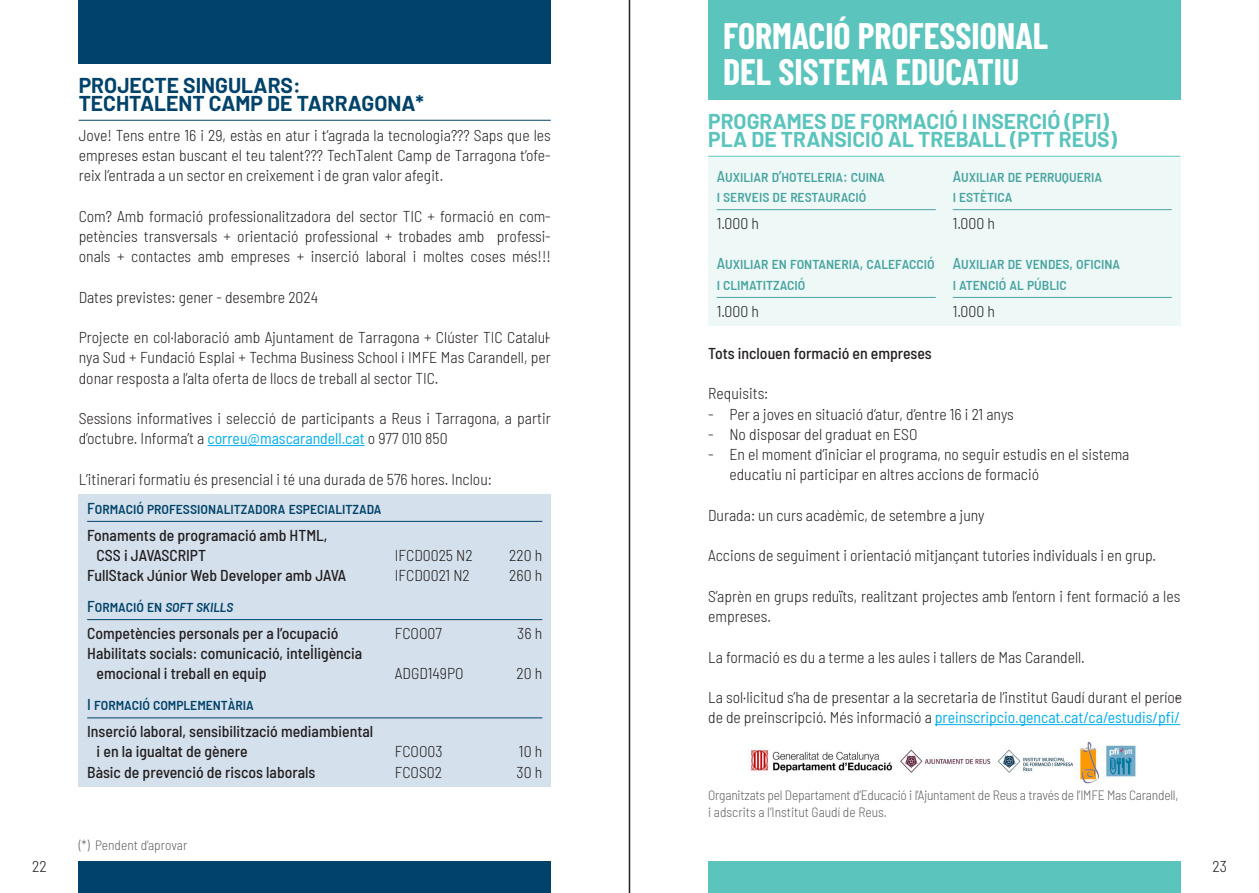
<style>
.page{position:relative;width:1259px;height:893px;background:#fff}
.page>*{position:absolute;margin:0;border:0;box-sizing:border-box;transform-origin:0 0}
.Titol_capsa{font:700 36px/36px "Barlow Condensed";color:#fff}
.titol_cursos{font:700 21px/18px "Barlow";color:#5ac4bd}
.titol_cursos-2{font:700 21px/18px "Barlow";color:#00426a}
.text_corrent{font:300 semi-condensed 15.75px/20.2px "Barlow";color:#231f20}
.text_corrent-2{font:500 semi-condensed 15.75px/20.2px "Barlow";color:#231f20}
.FP_-_Títols{font:500 semi-condensed 15.75px/20.2px "Barlow";color:#48a4a0}
.FP_-_Títols-2{font:500 semi-condensed 15.75px "Barlow";color:#00426a}
.text_peu{font:300 semi-condensed 13.5px/16.2px "Barlow";letter-spacing:-.015em;color:#636366}
.s1{font-weight:400;color:#00aeef}
.s2{font-style:italic}
</style>
<div class="page">
<div style="left:79px;top:0;width:472px;height:64px;background:#00426a"></div>
<hr style="left:629px;top:0;width:1px;height:893px;background:#231f20">
<div style="left:79px;top:861px;width:472px;height:32px;background:#00426a"></div>
<div style="left:708px;top:861px;width:472px;height:32px;background:#5ac4bd"></div>
<hr style="left:79px;top:120px;width:472px;height:1px;background:#00426a">
<hr style="left:207px;top:445px;width:158px;height:1px;background:#00aeef">
<hr style="left:708px;top:156px;width:472px;height:1px;background:#5ac4bd">
<hr style="left:935px;top:724px;width:245px;height:1px;background:#00aeef">
<div style="left:708px;top:0;width:472px;height:100px;background:#5ac4bd"></div>
<div style="left:708px;top:157px;width:472px;height:169px;background:#eef8f7"></div>
<hr style="left:716px;top:209px;width:219px;height:1px;background:#48a4a0">
<hr style="left:716px;top:297px;width:219px;height:1px;background:#48a4a0">
<hr style="left:952px;top:209px;width:219px;height:1px;background:#48a4a0">
<hr style="left:952px;top:297px;width:219px;height:1px;background:#48a4a0">
<img style="left:750px;top:742px;width:386px;height:43px">
<div style="left:79px;top:494px;width:472px;height:292px;background:#d4e0eb"></div>
<hr style="left:87px;top:521px;width:455px;height:1px;background:#00426a">
<hr style="left:87px;top:619px;width:455px;height:1px;background:#00426a">
<hr style="left:87px;top:717px;width:455px;height:1px;background:#00426a">
<p class="titol_cursos-2" style="left:79px;top:75px;width:347px">PROJECTE SINGULARS:<br>TECHTALENT CAMP DE TARRAGONA*</p>
<p class="text_corrent" style="left:79px;top:124px;width:473px;text-align:justify">Jove! Tens entre 16 i 29, estàs en atur i t’agrada la tecnologia??? Saps que les empreses estan buscant el teu talent??? TechTalent Camp de Tarragona t’ofe&shy;reix l’entrada a un sector en creixement i de gran valor afegit.</p>
<p class="text_corrent" style="left:79px;top:205px;width:473px;text-align:justify">Com? Amb formació professionalitzadora del sector TIC + formació en com&shy;petències transversals + orientació professional + trobades amb professi&shy;onals + contactes amb empreses + inserció laboral i moltes coses més!!!</p>
<p class="text_corrent" style="left:79px;top:286px;width:241px">Dates previstes: gener - desembre 2024</p>
<p class="text_corrent" style="left:79px;top:326px;width:473px;text-align:justify">Projecte en col·laboració amb Ajuntament de Tarragona + Clúster TIC Catalu&shy;nya Sud + Fundació Esplai + Techma Business School i IMFE Mas Carandell, per donar resposta a l’alta oferta de llocs de treball al sector TIC.</p>
<p class="text_corrent" style="left:79px;top:407px;width:473px">Sessions informatives i selecció de participants a Reus i Tarragona, a partir d’octubre. Informa’t a <span class="s1">correu@mascarandell.cat</span> o 977 010 850</p>
<p class="text_corrent" style="left:79px;top:468px;width:415px">L’itinerari formatiu és presencial i té una durada de 576 hores. Inclou:</p>
<p class="FP_-_Títols-2" style="left:87px;top:496px;width:296px">Formació professionalitzadora especialitzada</p>
<p class="text_corrent-2" style="left:97px;top:524px;width:232px;text-indent:-9px">Fonaments de programació amb HTML,<br>CSS i JAVASCRIPT</p>
<p class="text_corrent" style="left:395px;top:544px;width:79px">IFCD0025 N2</p>
<p class="text_corrent" style="left:509px;top:544px;width:35px">220 h</p>
<p class="text_corrent-2" style="left:87px;top:564px;width:261px">FullStack Júnior Web Developer amb JAVA</p>
<p class="text_corrent" style="left:395px;top:564px;width:77px">IFCD0021 N2</p>
<p class="text_corrent" style="left:509px;top:564px;width:35px">260 h</p>
<p class="FP_-_Títols-2" style="left:87px;top:595px;width:148px">Formació en <span class="s2">SOFT SKILLS</span></p>
<p class="text_corrent-2" style="left:87px;top:622px;width:253px">Competències personals per a l’ocupació</p>
<p class="text_corrent" style="left:395px;top:622px;width:49px">FCOO07</p>
<p class="text_corrent" style="left:517px;top:622px;width:27px">36 h</p>
<p class="text_corrent-2" style="left:97px;top:642px;width:267px;text-indent:-9px">Habilitats socials: comunicació, intel·ligència emocional i treball en equip</p>
<p class="text_corrent" style="left:395px;top:662px;width:70px">ADGD149PO</p>
<p class="text_corrent" style="left:516px;top:662px;width:27px">20 h</p>
<p class="FP_-_Títols-2" style="left:87px;top:693px;width:168px">I formació complementària</p>
<p class="text_corrent-2" style="left:97px;top:720px;width:278px;text-indent:-9px">Inserció laboral, sensibilització mediambiental i en la igualtat de gènere</p>
<p class="text_corrent" style="left:395px;top:740px;width:49px">FCOO03</p>
<p class="text_corrent" style="left:519px;top:740px;width:25px">10 h</p>
<p class="text_corrent-2" style="left:87px;top:761px;width:230px">Bàsic de prevenció de riscos laborals</p>
<p class="text_corrent" style="left:395px;top:761px;width:49px">FCOS02</p>
<p class="text_corrent" style="left:516px;top:761px;width:27px">30 h</p>
<p class="text_peu" style="left:79px;top:836px;width:110px">(*) Pendent d’aprovar</p>
<p class="Titol_capsa" style="left:723px;top:16px;width:326px">FORMACIÓ PROFESSIONAL<br>DEL SISTEMA EDUCATIU</p>
<p class="titol_cursos" style="left:708px;top:111px;width:410px">PROGRAMES DE FORMACIÓ I INSERCIÓ (PFI)<br>PLA DE TRANSICIÓ AL TREBALL (PTT REUS)</p>
<p class="FP_-_Títols" style="left:716px;top:165px;width:170px">Auxiliar d’hoteleria: cuina i serveis de restauració</p>
<p class="text_corrent" style="left:716px;top:212px;width:44px">1.000 h</p>
<p class="FP_-_Títols" style="left:716px;top:252px;width:220px">Auxiliar en fontaneria, calefacció i climatització</p>
<p class="text_corrent" style="left:716px;top:300px;width:44px">1.000 h</p>
<p class="FP_-_Títols" style="left:952px;top:165px;width:151px">Auxiliar de perruqueria i estètica</p>
<p class="text_corrent" style="left:952px;top:212px;width:44px">1.000 h</p>
<p class="FP_-_Títols" style="left:952px;top:252px;width:169px">Auxiliar de vendes, oficina i atenció al públic</p>
<p class="text_corrent" style="left:952px;top:300px;width:44px">1.000 h</p>
<p class="text_corrent-2" style="left:708px;top:342px;width:225px">Tots inclouen formació en empreses</p>
<p class="text_corrent" style="left:708px;top:382px;width:62px">Requisits:</p>
<p class="text_corrent" style="left:708px;top:403px;width:307px">- Per a joves en situació d’atur, d’entre 16 i 21 anys</p>
<p class="text_corrent" style="left:708px;top:423px;width:211px">- No disposar del graduat en ESO</p>
<p class="text_corrent" style="left:729px;top:443px;width:401px;text-indent:-21px">- En el moment d’iniciar el programa, no seguir estudis en el sistema educatiu ni participar en altres accions de formació</p>
<p class="text_corrent" style="left:708px;top:504px;width:278px">Durada: un curs acadèmic, de setembre a juny</p>
<p class="text_corrent" style="left:708px;top:544px;width:449px">Accions de seguiment i orientació mitjançant tutories individuals i en grup.</p>
<p class="text_corrent" style="left:708px;top:585px;width:473px">S’aprèn en grups reduïts, realitzant projectes amb l’entorn i fent formació a les empreses.</p>
<p class="text_corrent" style="left:708px;top:646px;width:378px">La formació es du a terme a les aules i tallers de Mas Carandell.</p>
<p class="text_corrent" style="left:708px;top:686px;width:473px">La sol·licitud s’ha de presentar a la secretaria de l’institut Gaudí durant el perío&shy;de de preinscripció. Més informació a <span class="s1">preinscripcio.gencat.cat/ca/estudis/pfi/</span></p>
<p class="text_peu" style="left:708px;top:786px;width:472px">Organitzats pel Departament d’Educació i l’Ajuntament de Reus a través de l’IMFE Mas Carandell, i adscrits a l’Institut Gaudí de Reus.</p>
<p class="text_corrent" style="left:32px;top:855px;width:16px">22</p>
<p class="text_corrent" style="left:1212px;top:855px;width:16px">23</p>
</div>
